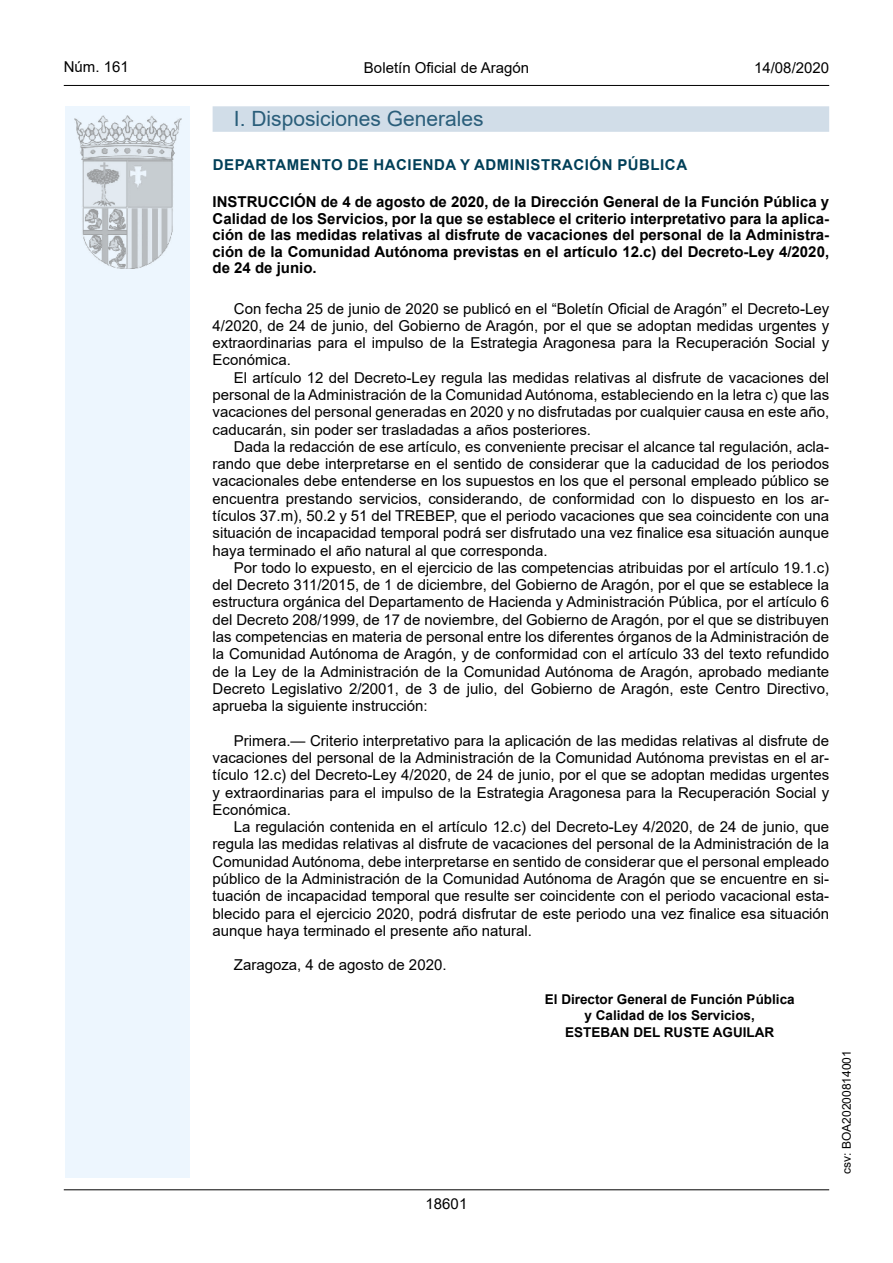
<style>
.page{position:relative;width:893px;height:1263px;background:#fff}
.page>*{position:absolute;margin:0;border:0;box-sizing:border-box;transform-origin:0 0}
.Titulo_sec{font:21px "Arial";color:#2a5e7a}
.inicio_de_parrafo{font:15px/17.2px "Arial";color:#000;text-align:justify}
.Titulo_text{font:700 15px/16.5px "Arial";color:#000;text-align:justify}
.emisor_text{font:700 15px "Arial";letter-spacing:.035em;color:#003f58}
.t1{font:15px "Arial MT2";color:#000}
.firma_der{font:700 13.5px "Arial";color:#000}
.t2{font:12px "Arial MT2";color:#000}
</style>
<div class="page">
<div style="left:65px;top:106px;width:125px;height:1072px;background:#edf6fe"></div>
<img style="left:75px;top:115px;width:106px;height:153px">
<hr style="left:64px;top:85px;width:765px;height:1px;background:#000">
<hr style="left:64px;top:1189px;width:765px;height:1px;background:#000">
<div style="left:213px;top:106px;width:616px;height:26px;background:#d1dde8"></div>
<p class="t1" style="left:64px;top:57px;width:67px">Núm. 161</p>
<p class="inicio_de_parrafo" style="left:364px;top:59px;width:167px">Boletín Oficial de Aragón</p>
<p class="t1" style="left:754px;top:57px;width:77px">14/08/2020</p>
<h2 class="Titulo_sec" style="left:234px;top:104px;width:251px">I. Disposiciones Generales</h2>
<h4 class="emisor_text" style="left:213px;top:154px;width:476px">DEPARTAMENTO DE HACIENDA Y ADMINISTRACIÓN PÚBLICA</h4>
<h5 class="Titulo_text" style="left:213px;top:194px;width:618px">INSTRUCCIÓN de 4 de agosto de 2020, de la Dirección General de la Función Pública y Calidad de los Servicios, por la que se establece el criterio interpretativo para la aplica&shy;ción de las medidas relativas al disfrute de vacaciones del personal de la Administra&shy;ción de la Comunidad Autónoma previstas en el artículo 12.c) del Decreto-Ley 4/2020, de 24 de junio.</h5>
<p class="inicio_de_parrafo" style="left:213px;top:300px;width:618px;text-indent:21px">Con fecha 25 de junio de 2020 se publicó en el “Boletín Oficial de Aragón” el Decreto-Ley 4/2020, de 24 de junio, del Gobierno de Aragón, por el que se adoptan medidas urgentes y extraordinarias para el impulso de la Estrategia Aragonesa para la Recuperación Social y Económica.</p>
<p class="inicio_de_parrafo" style="left:213px;top:369px;width:618px;text-indent:21px">El artículo 12 del Decreto-Ley regula las medidas relativas al disfrute de vacaciones del personal de la Administración de la Comunidad Autónoma, estableciendo en la letra c) que las vacaciones del personal generadas en 2020 y no disfrutadas por cualquier causa en este año, caducarán, sin poder ser trasladadas a años posteriores.</p>
<p class="inicio_de_parrafo" style="left:213px;top:438px;width:618px;text-indent:21px">Dada la redacción de ese artículo, es conveniente precisar el alcance tal regulación, acla&shy;rando que debe interpretarse en el sentido de considerar que la caducidad de los periodos vacacionales debe entenderse en los supuestos en los que el personal empleado público se encuentra prestando servicios, considerando, de conformidad con lo dispuesto en los ar&shy;tículos 37.m), 50.2 y 51 del TREBEP, que el periodo vacaciones que sea coincidente con una situación de incapacidad temporal podrá ser disfrutado una vez finalice esa situación aunque haya terminado el año natural al que corresponda.</p>
<p class="inicio_de_parrafo" style="left:213px;top:559px;width:618px;text-indent:21px">Por todo lo expuesto, en el ejercicio de las competencias atribuidas por el artículo 19.1.c) del Decreto 311/2015, de 1 de diciembre, del Gobierno de Aragón, por el que se establece la estructura orgánica del Departamento de Hacienda y Administración Pública, por el artículo 6 del Decreto 208/1999, de 17 de noviembre, del Gobierno de Aragón, por el que se distribuyen las competencias en materia de personal entre los diferentes órganos de la Administración de la Comunidad Autónoma de Aragón, y de conformidad con el artículo 33 del texto refundido de la Ley de la Administración de la Comunidad Autónoma de Aragón, aprobado mediante Decreto Legislativo 2/2001, de 3 de julio, del Gobierno de Aragón, este Centro Directivo, aprueba la siguiente instrucción:</p>
<p class="inicio_de_parrafo" style="left:213px;top:732px;width:618px;text-indent:21px">Primera.— Criterio interpretativo para la aplicación de las medidas relativas al disfrute de vacaciones del personal de la Administración de la Comunidad Autónoma previstas en el ar&shy;tículo 12.c) del Decreto-Ley 4/2020, de 24 de junio, por el que se adoptan medidas urgentes y extraordinarias para el impulso de la Estrategia Aragonesa para la Recuperación Social y Económica.</p>
<p class="inicio_de_parrafo" style="left:213px;top:818px;width:618px;text-indent:21px">La regulación contenida en el artículo 12.c) del Decreto-Ley 4/2020, de 24 de junio, que regula las medidas relativas al disfrute de vacaciones del personal de la Administración de la Comunidad Autónoma, debe interpretarse en sentido de considerar que el personal empleado público de la Administración de la Comunidad Autónoma de Aragón que se encuentre en si&shy;tuación de incapacidad temporal que resulte ser coincidente con el periodo vacacional esta&shy;blecido para el ejercicio 2020, podrá disfrutar de este periodo una vez finalice esa situación aunque haya terminado el presente año natural.</p>
<p class="inicio_de_parrafo" style="left:234px;top:956px;width:214px">Zaragoza, 4 de agosto de 2020.</p>
<p class="firma_der" style="left:545px;top:990px;width:251px">El Director General de Función Pública</p>
<p class="firma_der" style="left:585px;top:1006px;width:172px">y Calidad de los Servicios,</p>
<p class="firma_der" style="left:565px;top:1023px;width:211px">ESTEBAN DEL RUSTE AGUILAR</p>
<p class="t1" style="left:426px;top:1193px;width:43px">18601</p>
<p class="t2" style="left:838px;top:1174px;width:125px;rotate:-90deg">csv: BOA20200814001</p>
</div>
